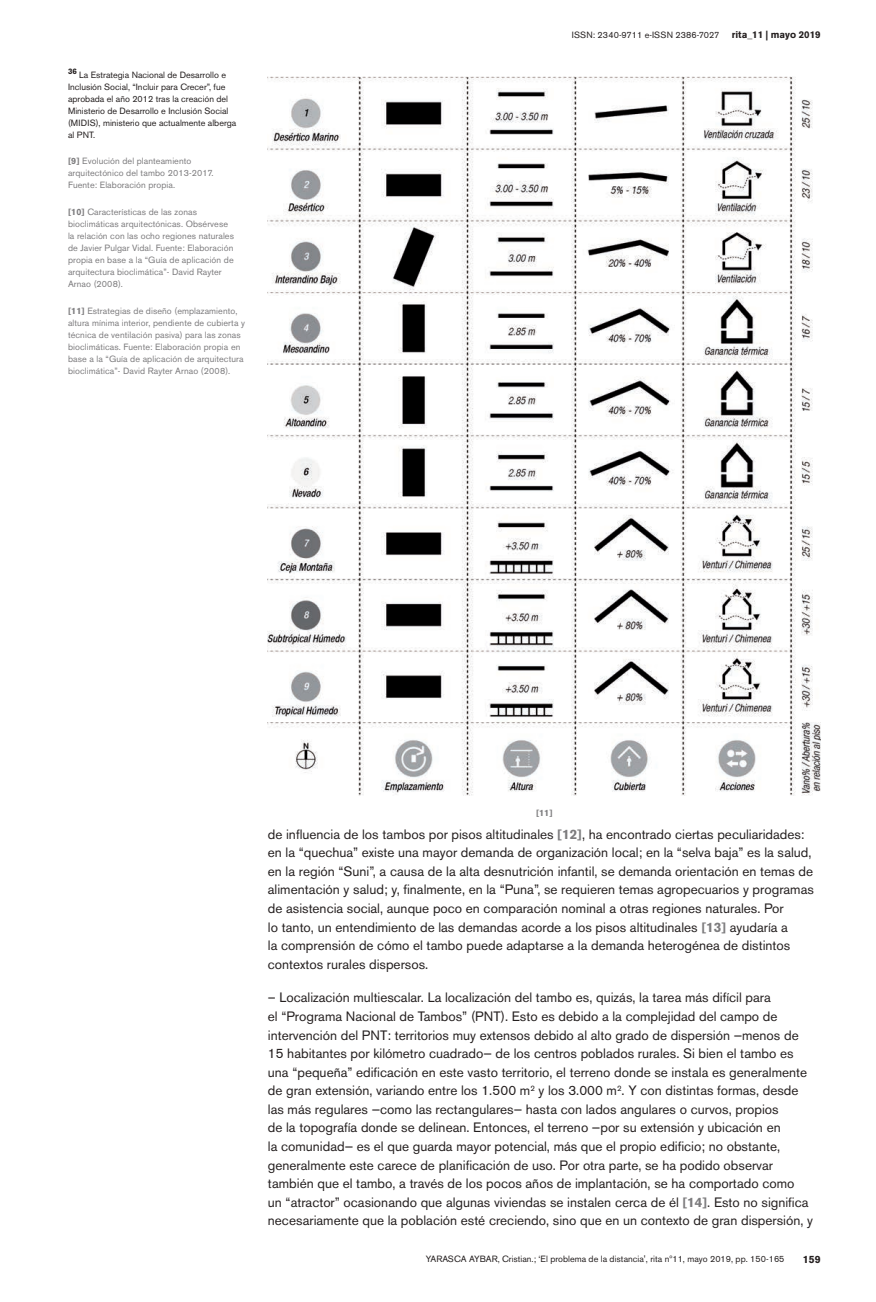
<style>
.page{position:relative;width:876px;height:1302px;background:#fff}
.page>*{position:absolute;margin:0;border:0;box-sizing:border-box;transform-origin:0 0}
.t1{font:13.5px/18.6px "Akzidenz Grotesk BE";color:#241f1f}
.t2{font:700 10.5px "Akzidenz Grotesk BE";color:#241f1f}
.t3{font:700 9.75px "Akzidenz Grotesk BE";color:#241f1f}
.t4{font:9px/12px "Akzidenz Grotesk BE";letter-spacing:.01em;color:#7d7c7e}
.t5{font:9px/12px "Akzidenz Grotesk BE";color:#241f1f}
.t6{font:9px "Akzidenz Grotesk BE";letter-spacing:.02em;color:#241f1f}
.t7{font:700 9px "Akzidenz Grotesk BE";color:#7d7c7e}
.t8{font:700 7.8px "Akzidenz Grotesk BE";color:#241f1f}
.s1{font-weight:700}
.s2{font-weight:700;color:#7d7c7e}
</style>
<div class="page">
<img style="left:268px;top:76px;width:553px;height:719px">
<p class="t8" style="left:68px;top:66px;width:11px">36</p>
<p class="t5" style="left:68px;top:69px;width:170px;text-indent:11px">La Estrategia Nacional de Desarrollo e Inclusión Social, “Incluir para Crecer”, fue aprobada el año 2012 tras la creación del Ministerio de Desarrollo e Inclusión Social (MIDIS), ministerio que actualmente alberga al PNT.</p>
<p class="t4" style="left:68px;top:155px;width:147px"><span class="s1">[9]</span> Evolución del planteamiento arquitectónico del tambo 2013-2017.<br>Fuente: Elaboración propia.</p>
<p class="t4" style="left:68px;top:206px;width:168px"><span class="s1">[10]</span> Características de las zonas bioclimáticas arquitectónicas. Obsérvese la relación con las ocho regiones naturales de Javier Pulgar Vidal. Fuente: Elaboración propia en base a la “Guía de aplicación de arquitectura bioclimática”- David Rayter Arnao (2008).</p>
<p class="t4" style="left:68px;top:305px;width:179px"><span class="s1">[11]</span> Estrategias de diseño (emplazamiento, altura mínima interior, pendiente de cubierta y técnica de ventilación pasiva) para las zonas bioclimáticas. Fuente: Elaboración propia en base a la “Guía de aplicación de arquitectura bioclimática”- David Rayter Arnao (2008).</p>
<p class="t6" style="left:572px;top:29px;width:149px">ISSN: 2340-9711 e-ISSN 2386-7027</p>
<p class="t3" style="left:732px;top:29px;width:90px">rita_11 | mayo 2019</p>
<p class="t7" style="left:536px;top:807px;width:18px">[11]</p>
<p class="t1" style="left:268px;top:824px;width:547px">de influencia de los tambos por pisos altitudinales <span class="s2">[12]</span>, ha encontrado ciertas peculiaridades: en la “quechua” existe una mayor demanda de organización local; en la “selva baja” es la salud, en la región “Suni”, a causa de la alta desnutrición infantil, se demanda orientación en temas de alimentación y salud; y, finalmente, en la “Puna”, se requieren temas agropecuarios y programas de asistencia social, aunque poco en comparación nominal a otras regiones naturales. Por<br>lo tanto, un entendimiento de las demandas acorde a los pisos altitudinales <span class="s2">[13]</span> ayudaría a<br>la comprensión de cómo el tambo puede adaptarse a la demanda heterogénea de distintos contextos rurales dispersos.</p>
<p class="t1" style="left:268px;top:988px;width:547px">– Localización multiescalar. La localización del tambo es, quizás, la tarea más difícil para<br>el “Programa Nacional de Tambos” (PNT). Esto es debido a la complejidad del campo de intervención del PNT: territorios muy extensos debido al alto grado de dispersión —menos de 15 habitantes por kilómetro cuadrado— de los centros poblados rurales. Si bien el tambo es una “pequeña” edificación en este vasto territorio, el terreno donde se instala es generalmente de gran extensión, variando entre los 1.500 m<sup>2</sup> y los 3.000 m<sup>2</sup>. Y con distintas formas, desde las más regulares —como las rectangulares— hasta con lados angulares o curvos, propios<br>de la topografía donde se delinean. Entonces, el terreno —por su extensión y ubicación en<br>la comunidad— es el que guarda mayor potencial, más que el propio edificio; no obstante, generalmente este carece de planificación de uso. Por otra parte, se ha podido observar también que el tambo, a través de los pocos años de implantación, se ha comportado como<br>un “atractor” ocasionando que algunas viviendas se instalen cerca de él <span class="s2">[14]</span>. Esto no significa necesariamente que la población esté creciendo, sino que en un contexto de gran dispersión, y</p>
<p class="t5" style="left:426px;top:1252px;width:360px">YARASCA AYBAR, Cristian.; ‘El problema de la distancia', rita nº11, mayo 2019, pp. 150-165</p>
<p class="t2" style="left:803px;top:1252px;width:19px">159</p>
</div>
